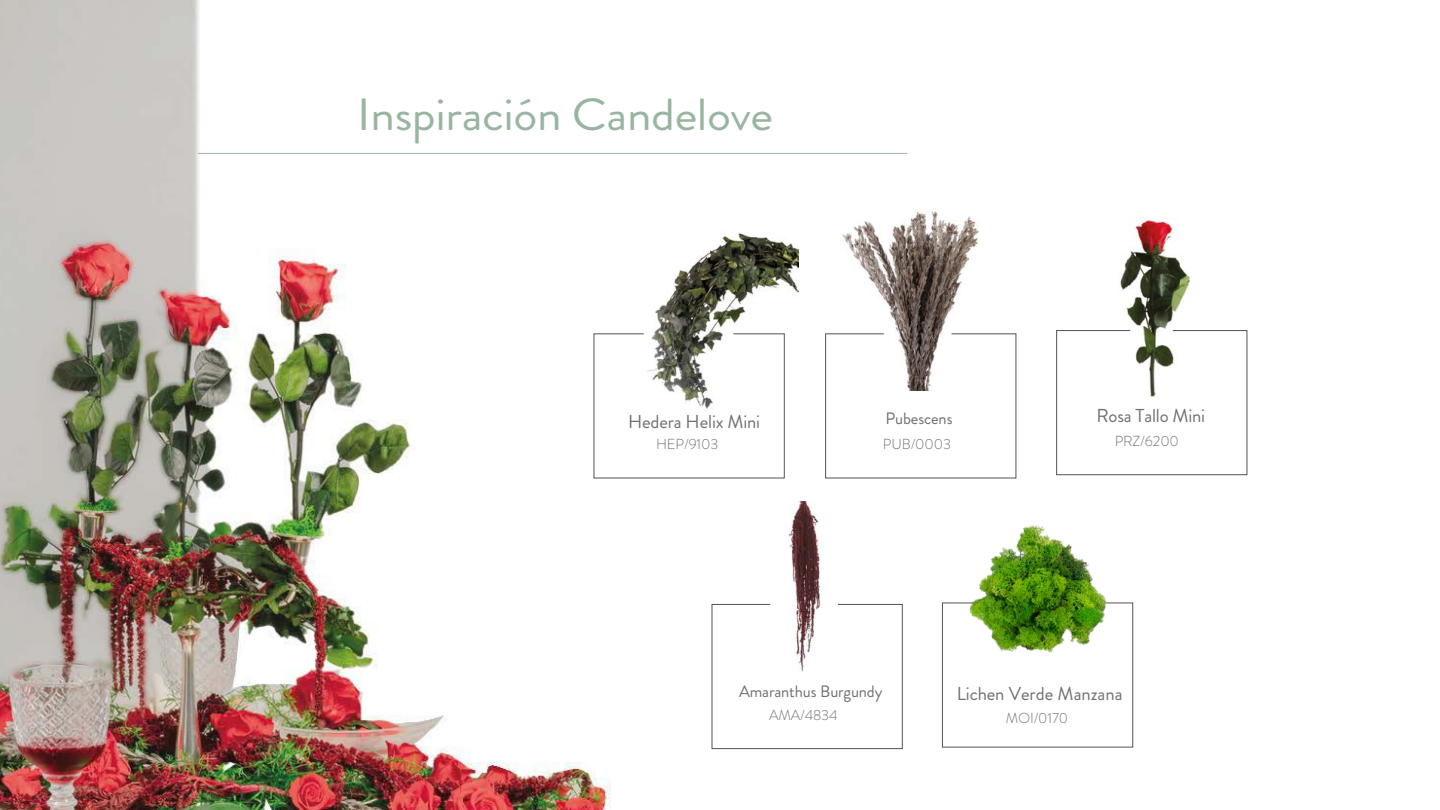
<style>
.page{position:relative;width:1440px;height:810px;background:#fff}
.page>*{position:absolute;margin:0;border:0;box-sizing:border-box;transform-origin:0 0}
.t1{font:45px "Brandon Grotesque";letter-spacing:-.01em;color:#97b59f;scale:1.1 1}
.t2{font:18.67px "Brandon Grotesque";letter-spacing:-.01em;color:#70706f}
.t3{font:16.5px "Brandon Grotesque";letter-spacing:-.01em;color:#70706f}
.t4{font:300 14.55px "Brandon Grotesque";letter-spacing:-.01em;color:#70706f}
</style>
<div class="page">
<img style="left:1119px;top:219px;width:71px;height:111px">
<img style="left:842px;top:211px;width:137px;height:122px">
<img style="left:0;top:0;width:611px;height:810px">
<img style="left:654px;top:233px;width:145px;height:100px">
<img style="left:719px;top:502px;width:176px;height:102px">
<svg style="left:942px;top:691px;width:192px;height:57px"></svg>
<svg style="left:593px;top:333px;width:192px;height:146px"></svg>
<svg style="left:825px;top:333px;width:192px;height:146px"></svg>
<svg style="left:711px;top:604px;width:192px;height:145px"></svg>
<svg style="left:1056px;top:330px;width:192px;height:145px"></svg>
<hr style="left:198px;top:153px;width:709px;height:1px;background:#9bb7a1">
<img style="left:941px;top:525px;width:193px;height:166px">
<h1 class="t1" style="left:357px;top:84px;width:380px">Inspiración Candelove</h1>
<p class="t2" style="left:628px;top:409px;width:134px">Hedera Helix Mini</p>
<p class="t4" style="left:656px;top:434px;width:64px">HEP/9103</p>
<p class="t3" style="left:886px;top:407px;width:68px">Pubescens</p>
<p class="t4" style="left:883px;top:434px;width:70px">PUB/0003</p>
<p class="t2" style="left:1096px;top:403px;width:110px">Rosa Tallo Mini</p>
<p class="t4" style="left:1115px;top:431px;width:66px">PRZ/6200</p>
<p class="t3" style="left:739px;top:680px;width:145px">Amaranthus Burgundy</p>
<p class="t4" style="left:769px;top:705px;width:70px">AMA/4834</p>
<p class="t2" style="left:957px;top:681px;width:167px">Lichen Verde Manzana</p>
<p class="t4" style="left:1006px;top:708px;width:64px">MOI/0170</p>
</div>
